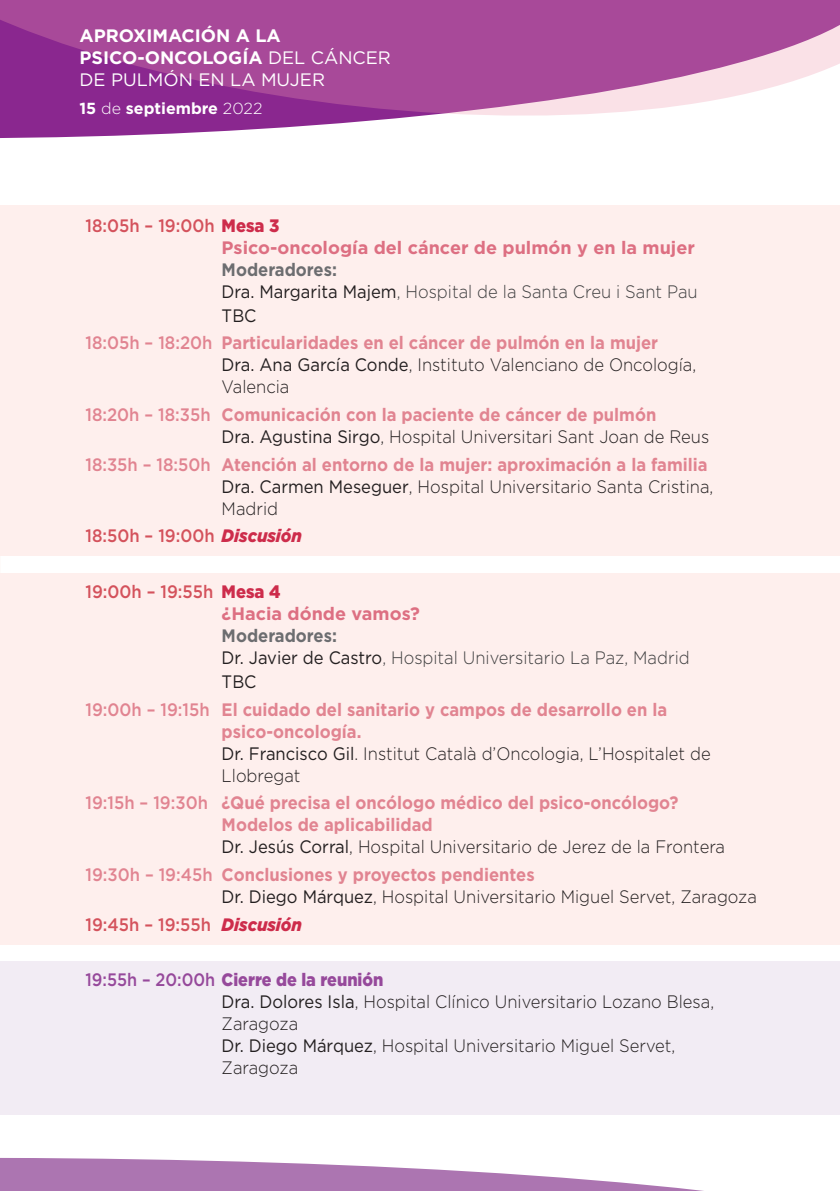
<style>
.page{position:relative;width:840px;height:1191px;background:#fff}
.page>*{position:absolute;margin:0;border:0;box-sizing:border-box;transform-origin:0 0}
.t1{font:300 18px/22px "Gotham";color:#231f20;scale:.92 1}
.hora{font:700 18px "Gotham";color:#e18491;scale:.92 1}
.text{font:300 18px "Gotham";color:#3e3e3f;scale:.92 1}
.hora-2{font:500 18px "Gotham";color:#d4525c;scale:.92 1}
.t2{font:700 18px "Gotham";color:#dd6f82}
.t3{font:700 18px/22px "Gotham";color:#fff}
.t4{font:900 18px "Gotham";color:#96499b;scale:.9 1}
.text-2{font:700 18px "Gotham";color:#6c6d70;scale:.92 1}
.text-3{font:18px "Gotham";color:#231f20;scale:.92 1}
.t5{font:700 16px "Gotham";color:#fff}
.s1{font-weight:400}
.s2{font-weight:300}
.s3{font-weight:900;color:#cd2c4b}
.s4{font-weight:400;color:#231f20}
.s5{font-weight:500}
.s6{font-weight:900;font-style:italic;color:#cd2c4b}
</style>
<div class="page">
<div style="left:0;top:961px;width:839px;height:153px;background:#f2ecf4"></div>
<div style="left:0;top:205px;width:839px;height:351px;background:#feefed"></div>
<div style="left:0;top:573px;width:839px;height:371px;background:#feefed"></div>
<svg style="left:0;top:118px;width:399px;height:20px;fill:#8a278f"></svg>
<svg style="left:0;top:1157px;width:704px;height:34px"></svg>
<svg style="left:0;top:0;width:839px;height:118px;background:#af5ca4"></svg>
<p class="t3" style="left:79px;top:25px;width:313px">APROXIMACIÓN A LA<br>PSICO-ONCOLOGÍA <span class="s1">DEL CÁNCER<br>DE PULMÓN EN LA MUJER</span></p>
<p class="t5" style="left:79px;top:98px;width:184px">15 <span class="s2">de</span> septiembre <span class="s2">2022</span></p>
<p class="hora-2" style="left:85px;top:213px;width:212px">18:05h – 19:00h <span class="s3">Mesa 3</span></p>
<p class="t2" style="left:221px;top:235px;width:474px">Psico-oncología del cáncer de pulmón y en la mujer</p>
<p class="text-2" style="left:221px;top:257px;width:127px">Moderadores:</p>
<p class="text" style="left:221px;top:280px;width:518px"><span class="s4">Dra. Margarita Majem</span>, Hospital de la Santa Creu i Sant Pau</p>
<p class="text-3" style="left:221px;top:304px;width:39px">TBC</p>
<p class="hora" style="left:85px;top:331px;width:623px"><span class="s5">18:05h – 18:20h</span> Particularidades en el cáncer de pulmón en la mujer</p>
<p class="t1" style="left:221px;top:353px;width:517px"><span class="s1">Dra. Ana García Conde</span>, Instituto Valenciano de Oncología,<br>Valencia</p>
<p class="hora" style="left:85px;top:403px;width:621px"><span class="s5">18:20h – 18:35h</span> Comunicación con la paciente de cáncer de pulmón</p>
<p class="t1" style="left:221px;top:425px;width:531px"><span class="s1">Dra. Agustina Sirgo</span>, Hospital Universitari Sant Joan de Reus</p>
<p class="hora" style="left:85px;top:452px;width:677px"><span class="s5">18:35h – 18:50h</span> Atención al entorno de la mujer: aproximación a la familia</p>
<p class="t1" style="left:221px;top:475px;width:535px"><span class="s1">Dra. Carmen Meseguer</span>, Hospital Universitario Santa Cristina,<br>Madrid</p>
<p class="hora-2" style="left:85px;top:524px;width:237px">18:50h – 19:00h <span class="s6">Discusión</span></p>
<p class="hora-2" style="left:85px;top:579px;width:213px">19:00h – 19:55h <span class="s3">Mesa 4</span></p>
<p class="t2" style="left:221px;top:601px;width:200px">¿Hacia dónde vamos?</p>
<p class="text-2" style="left:221px;top:623px;width:127px">Moderadores:</p>
<p class="text" style="left:221px;top:646px;width:510px"><span class="s4">Dr. Javier de Castro</span>, Hospital Universitario La Paz, Madrid</p>
<p class="text-3" style="left:221px;top:670px;width:39px">TBC</p>
<p class="hora" style="left:85px;top:697px;width:633px"><span class="s5">19:00h – 19:15h</span> El cuidado del sanitario y campos de desarrollo en la</p>
<p class="hora" style="left:221px;top:719px;width:153px">psico-oncología.</p>
<p class="t1" style="left:221px;top:741px;width:533px"><span class="s1">Dr. Francisco Gil</span>. Institut Català d’Oncologia, L’Hospitalet de<br>Llobregat</p>
<p class="hora" style="left:85px;top:791px;width:645px"><span class="s5">19:15h – 19:30h</span> ¿Qué precisa el oncólogo médico del psico-oncólogo?</p>
<p class="hora" style="left:221px;top:813px;width:231px">Modelos de aplicabilidad</p>
<p class="t1" style="left:221px;top:835px;width:548px"><span class="s1">Dr. Jesús Corral</span>, Hospital Universitario de Jerez de la Frontera</p>
<p class="hora" style="left:85px;top:862px;width:489px"><span class="s5">19:30h – 19:45h</span> Conclusiones y proyectos pendientes</p>
<p class="t1" style="left:221px;top:885px;width:583px"><span class="s1">Dr. Diego Márquez</span>, Hospital Universitario Miguel Servet, Zaragoza</p>
<p class="hora-2" style="left:85px;top:912px;width:237px">19:45h – 19:55h <span class="s6">Discusión</span></p>
<p class="t4" style="left:85px;top:967px;width:332px"><span class="s5">19:55h – 20:00h</span> Cierre de la reunión</p>
<p class="t1" style="left:221px;top:990px;width:536px"><span class="s1">Dra. Dolores Isla</span>, Hospital Clínico Universitario Lozano Blesa,<br>Zaragoza</p>
<p class="t1" style="left:221px;top:1034px;width:494px"><span class="s1">Dr. Diego Márquez</span>, Hospital Universitario Miguel Servet,</p>
<p class="t1" style="left:221px;top:1056px;width:85px">Zaragoza</p>
</div>
